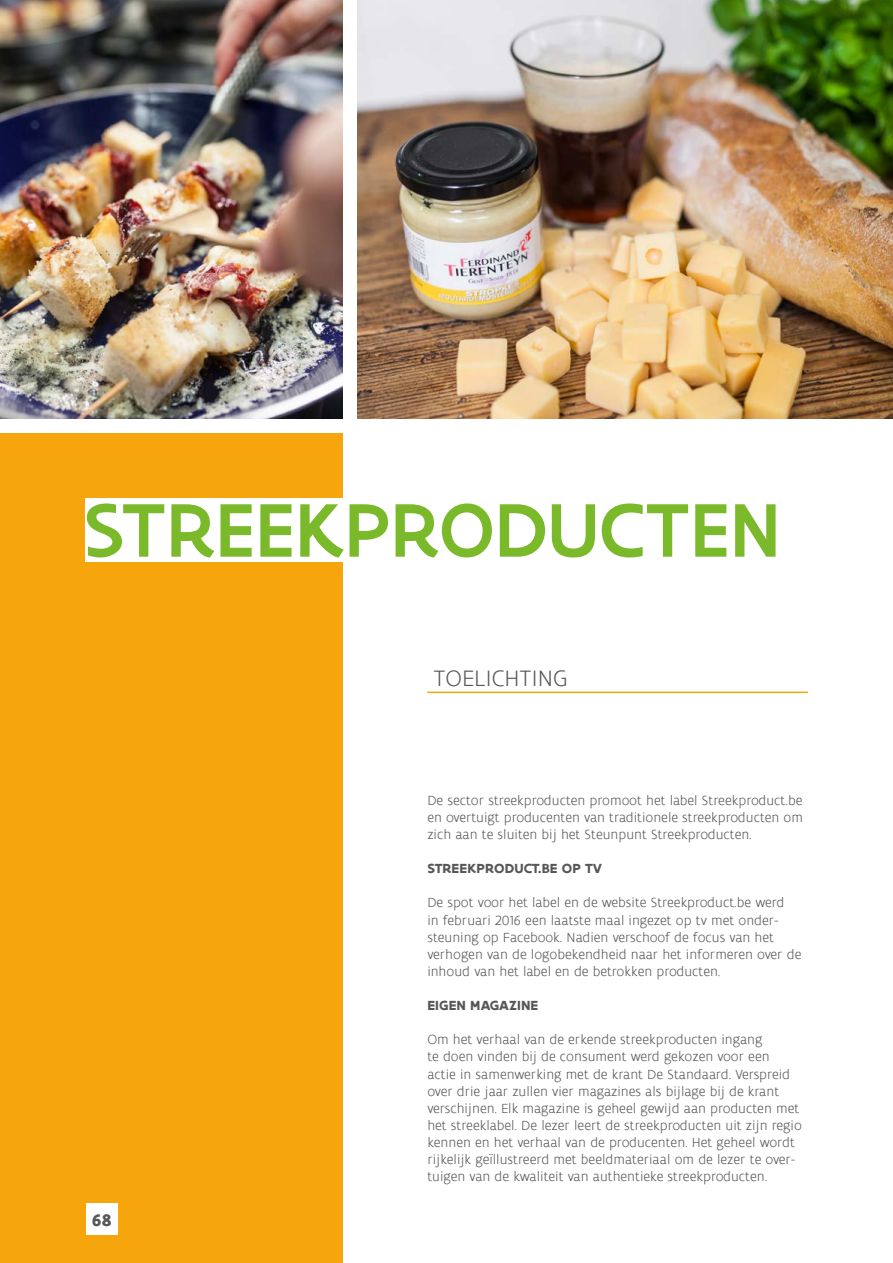
<style>
.page{position:relative;width:893px;height:1263px;background:#fff}
.page>*{position:absolute;margin:0;border:0;box-sizing:border-box;transform-origin:0 0}
.t1{font:500 81.45px "Flanders Art Sans";letter-spacing:.005em;color:#7ab929}
.t2{font:300 24px "Flanders Art Sans";letter-spacing:.005em;color:#575756}
.t3{font:700 18px "Flanders Art Sans";color:#575756}
.t4{font:300 14.25px/17.1px "Flanders Art Sans";color:#575756}
.t5{font:700 14.25px "Flanders Art Sans";letter-spacing:.005em;color:#575756}
</style>
<div class="page">
<img style="left:0;top:0;width:342px;height:419px">
<img style="left:357px;top:0;width:536px;height:419px">
<div style="left:0;top:434px;width:342px;height:829px;background:#f7a50c"></div>
<hr style="left:427px;top:691px;width:381px;height:2px;background:#f7a50c">
<div style="left:85px;top:498px;width:589px;height:63px;background:#fff"></div>
<div style="left:86px;top:1203px;width:32px;height:32px;background:#fff"></div>
<h1 class="t1" style="left:85px;top:479px;width:697px">STREEKPRODUCTEN</h1>
<h2 class="t2" style="left:433px;top:664px;width:136px">TOELICHTING</h2>
<p class="t3" style="left:92px;top:1209px;width:21px">68</p>
<p class="t4" style="left:427px;top:792px;width:377px;text-align:justify">De sector streekproducten promoot het label Streekproduct.be en overtuigt producenten van traditionele streekproducten om zich aan te sluiten bij het Steunpunt Streekproducten.</p>
<p class="t5" style="left:427px;top:860px;width:176px">STREEKPRODUCT.BE OP TV</p>
<p class="t4" style="left:427px;top:895px;width:375px">De spot voor het label en de website Streekproduct.be werd<br>in februari 2016 een laatste maal ingezet op tv met onder&shy;steuning op Facebook. Nadien verschoof de focus van het verhogen van de logobekendheid naar het informeren over de inhoud van het label en de betrokken producten.</p>
<p class="t5" style="left:427px;top:996px;width:113px">EIGEN MAGAZINE</p>
<p class="t4" style="left:427px;top:1031px;width:376px">Om het verhaal van de erkende streekproducten ingang<br>te doen vinden bij de consument werd gekozen voor een<br>actie in samenwerking met de krant De Standaard. Verspreid over drie jaar zullen vier magazines als bijlage bij de krant verschijnen. Elk magazine is geheel gewijd aan producten met het streeklabel. De lezer leert de streekproducten uit zijn regio kennen en het verhaal van de producenten. Het geheel wordt rijkelijk geïllustreerd met beeldmateriaal om de lezer te over&shy;tuigen van de kwaliteit van authentieke streekproducten.</p>
</div>
